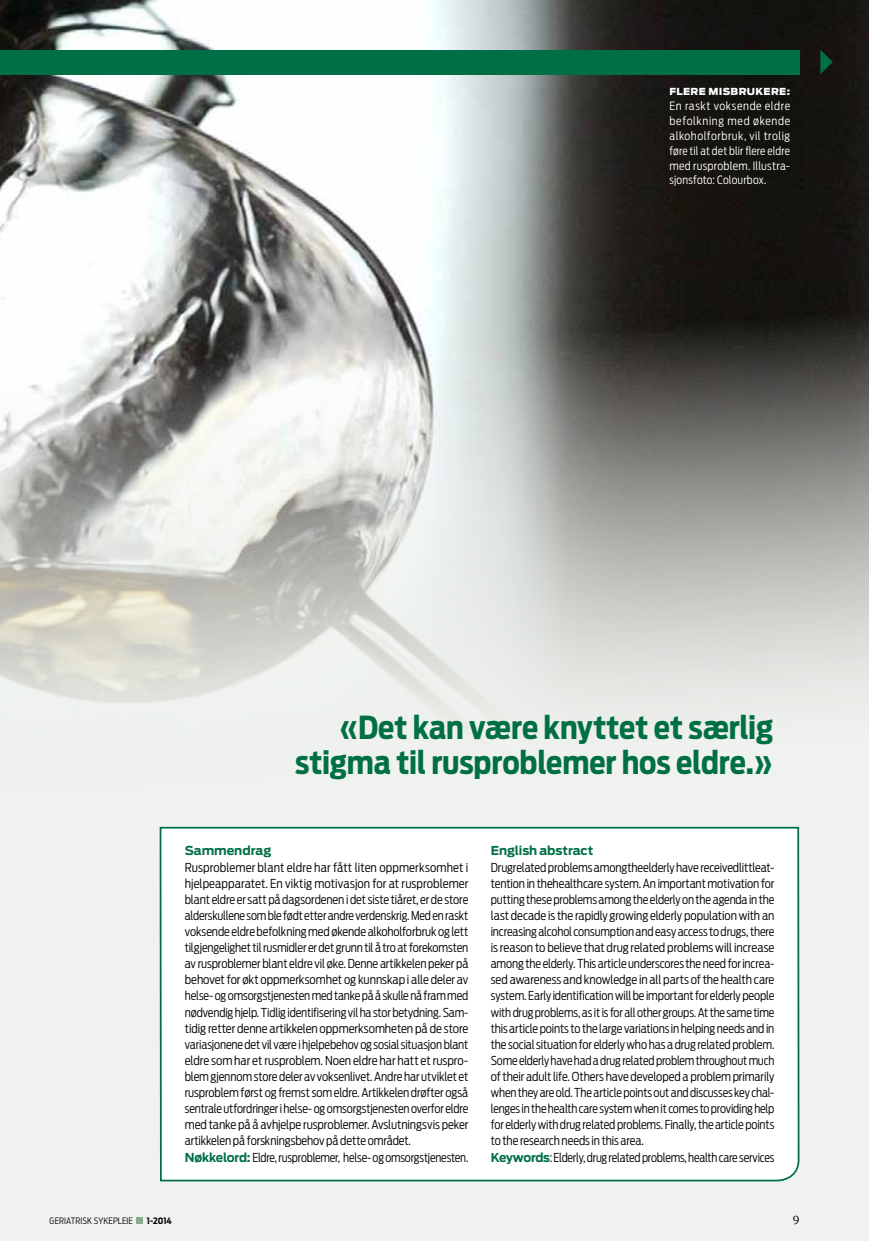
<style>
.page{position:relative;width:869px;height:1241px;background:#fff}
.page>*{position:absolute;margin:0;border:0;box-sizing:border-box;transform-origin:0 0}
.t1{font:700 31.5px/35px "Antenna Cond";letter-spacing:-.005em;color:#006f45;text-align:right}
.t2{font:13.12px "Whitman Roman LF";color:#000}
.t3{font:300 12.25px/16.1px "Antenna Cond";letter-spacing:-.01em;color:#000}
.t4{font:700 12.25px "Antenna";letter-spacing:-.005em;color:#006f45}
.t5{font:300 11.38px/14.9px "Antenna Cond";letter-spacing:.02em;color:#fff;text-align:justify}
.t6{font:900 9.62px "Antenna";letter-spacing:.03em;color:#fff}
.t7{font:300 8.75px "Antenna Cond";letter-spacing:.01em;color:#000}
.t8{font:700 8.75px "Antenna Cond";color:#000}
.s1{font-family:"Antenna";font-weight:700;color:#006f45}
</style>
<div class="page">
<div style="left:0;top:0;width:868px;height:1240px;background:#eff2ee"></div>
<img style="left:0;top:0;width:868px;height:706px">
<div style="left:0;top:50px;width:799px;height:24px;background:#006f45"></div>
<svg style="left:819px;top:50px;width:13px;height:24px"></svg>
<div style="left:136px;top:1216px;width:7px;height:7px;background:#89ac8f"></div>
<div style="left:159px;top:826px;width:641px;height:356px;background:#fff"></div>
<p class="t6" style="left:669px;top:86px;width:122px">FLERE MISBRUKERE:</p>
<p class="t5" style="left:669px;top:98px;width:122px">En raskt voksende eldre befolkning med økende alkoholforbruk, vil trolig føre til at det blir flere eldre med rusproblem. Illustra&shy;sjonsfoto: Colourbox.</p>
<h1 class="t1" style="left:295px;top:709px;width:479px">«Det kan være knyttet et særlig stigma til rusproblemer hos eldre.»</h1>
<p class="t4" style="left:185px;top:843px;width:88px">Sammendrag</p>
<p class="t3" style="left:185px;top:858px;width:285px">Rusproblemer blant eldre har fått liten oppmerksomhet i hjelpeapparatet. En viktig motivasjon for at rusproblemer blant eldre er satt på dagsordenen i det siste tiåret, er de store alderskullene som ble født etter andre verdenskrig. Med en raskt voksende eldre befolkning med økende alkoholforbruk og lett tilgjengelighet til rusmidler er det grunn til å tro at forekomsten av rusproblemer blant eldre vil øke. Denne artikkelen peker på behovet for økt oppmerksomhet og kunnskap i alle deler av helse- og omsorgstjenesten med tanke på å skulle nå fram med nødvendig hjelp. Tidlig identifisering vil ha stor betydning. Sam&shy;tidig retter denne artikkelen oppmerksomheten på de store variasjonene det vil være i hjelpebehov og sosial situasjon blant eldre som har et rusproblem. Noen eldre har hatt et ruspro&shy;blem gjennom store deler av voksenlivet. Andre har utviklet et rusproblem først og fremst som eldre. Artikkelen drøfter også sentrale utfordringer i helse- og omsorgstjenesten overfor eldre med tanke på å avhjelpe rusproblemer. Avslutningsvis peker artikkelen på forskningsbehov på dette området.<br><span class="s1">Nøkkelord:</span> Eldre, rusproblemer, helse- og omsorgstjenesten.</p>
<p class="t4" style="left:490px;top:843px;width:104px">English abstract</p>
<p class="t3" style="left:490px;top:858px;width:285px">Drugrelated problems amongtheelderly have receivedlittleat&shy;tention in thehealthcare system. An important motivation for putting these problems among the elderly on the agenda in the last decade is the rapidly growing elderly population with an increasing alcohol consumption and easy access to drugs, there is reason to believe that drug related problems will increase among the elderly. This article underscores the need for increa&shy;sed awareness and knowledge in all parts of the health care system. Early identification will be important for elderly people with drug problems, as it is for all other groups. At the same time this article points to the large variations in helping needs and in the social situation for elderly who has a drug related problem.<br>Some elderly have had a drug related problem throughout much of their adult life. Others have developed a problem primarily when they are old. The article points out and discusses key chal&shy;lenges in the health care system when it comes to providing help for elderly with drug related problems. Finally, the article points to the research needs in this area.<br><span class="s1">Keywords</span>:Elderly, drug related problems, health care services</p>
<p class="t7" style="left:50px;top:1214px;width:85px">Geriatrisk Sykepleie</p>
<p class="t8" style="left:147px;top:1214px;width:26px">1-2014</p>
<p class="t2" style="left:792px;top:1212px;width:8px">9</p>
</div>
